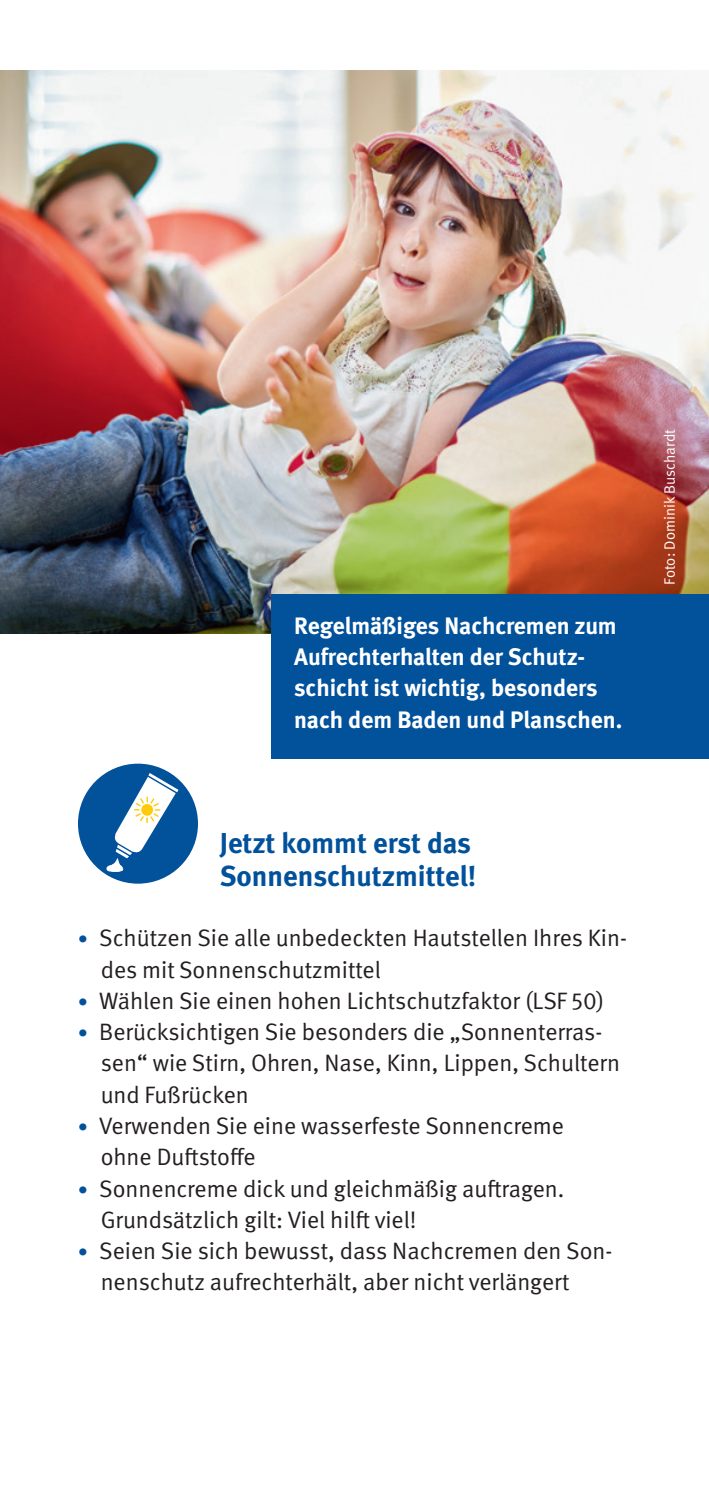
<style>
.page{position:relative;width:709px;height:1489px;background:#fff}
.page>*{position:absolute;margin:0;border:0;box-sizing:border-box;transform-origin:0 0}
.t1{font:700 28.75px/33.8px "DGUV Meta";color:#01519b}
.t2{font:23.75px/31.2px "DGUV Meta";color:#231f20}
.t3{font:700 23.75px/31.2px "DGUV Meta";color:#fff}
.t4{font:15px "DGUV Meta";color:#fff}
.s1{font-size:20px;color:#01519b}
</style>
<div class="page">
<hr style="left:708px;top:227px;width:1px;height:875px;background:#fff685">
<img style="left:0;top:71px;width:709px;height:562px">
<div style="left:272px;top:594px;width:437px;height:164px;background:#01519b"></div>
<div style="left:78px;top:763px;width:120px;height:120px;background:#01519b;border-radius:50%"></div>
<svg style="left:106px;top:773px;width:72px;height:99px"></svg>
<p class="t3" style="left:294px;top:610px;width:329px">Regelmäßiges Nachcremen zum<br>Aufrechterhalten der Schutz&shy;schicht ist wichtig, besonders nach dem Baden und Planschen.</p>
<p class="t4" style="left:661px;top:584px;width:157px;rotate:-90deg">Foto: Dominik Buschardt</p>
<p class="t1" style="left:220px;top:826px;width:258px">Jetzt kommt erst das<br>Sonnenschutzmittel!</p>
<p class="t2" style="left:101px;top:923px;width:528px;text-indent:-23px"><span class="s1">•</span> Schützen Sie alle unbedeckten Hautstellen Ihres Kin&shy;des mit Sonnenschutzmittel</p>
<p class="t2" style="left:78px;top:985px;width:528px"><span class="s1">•</span> Wählen Sie einen hohen Lichtschutzfaktor (LSF 50)</p>
<p class="t2" style="left:101px;top:1016px;width:521px;text-indent:-23px"><span class="s1">•</span> Berücksichtigen Sie besonders die „Sonnenterras&shy;sen“ wie Stirn, Ohren, Nase, Kinn, Lippen, Schultern und Fußrücken</p>
<p class="t2" style="left:101px;top:1110px;width:465px;text-indent:-23px"><span class="s1">•</span> Verwenden Sie eine wasserfeste Sonnencreme ohne Duftstoffe</p>
<p class="t2" style="left:101px;top:1173px;width:465px;text-indent:-23px"><span class="s1">•</span> Sonnencreme dick und gleichmäßig auftragen.<br>Grundsätzlich gilt: Viel hilft viel!</p>
<p class="t2" style="left:101px;top:1235px;width:513px;text-indent:-23px"><span class="s1">•</span> Seien Sie sich bewusst, dass Nachcremen den Son&shy;nenschutz aufrechterhält, aber nicht verlängert</p>
</div>
